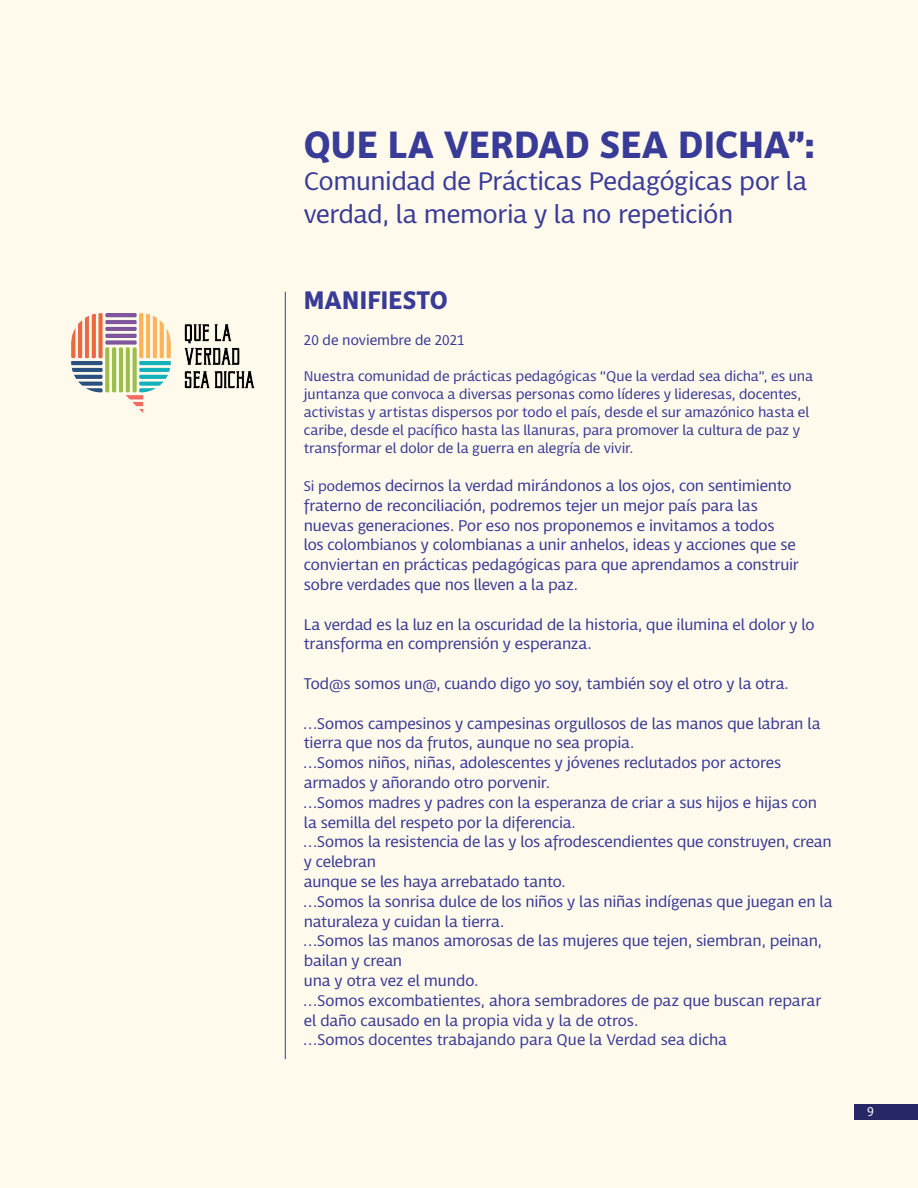
<style>
.page{position:relative;width:918px;height:1188px;background:#fffaeb}
.page>*{position:absolute;margin:0;border:0;box-sizing:border-box;transform-origin:0 0}
.texto{font:700 40.5px "Obliqua Sans";letter-spacing:-.005em;color:#393b98}
.texto-2{font:27px/32.4px "Obliqua Sans";letter-spacing:-.01em;color:#393b98}
.texto-3{font:700 27px "Obliqua Sans";letter-spacing:-.005em;color:#393b98}
.texto-4{font:16.5px/19.8px "Obliqua Sans";letter-spacing:-.01em;color:#393b98}
.texto-5{font:15px/18px "Obliqua Sans";color:#393b98}
.t1{font:13.5px "Obliqua Sans";color:#fff}
.s1{font-size:15px}
</style>
<div class="page">
<hr style="left:285px;top:292px;width:1px;height:767px;background:#393b98">
<img style="left:71px;top:313px;width:184px;height:100px">
<div style="left:854px;top:1104px;width:64px;height:16px;background:#282765"></div>
<p class="texto" style="left:304px;top:122px;width:512px">QUE LA VERDAD SEA DICHA”:</p>
<p class="texto-2" style="left:304px;top:166px;width:505px">Comunidad de Prácticas Pedagógicas por la verdad, la memoria y la no repetición</p>
<p class="texto-3" style="left:304px;top:285px;width:146px">MANIFIESTO</p>
<p class="texto-5" style="left:304px;top:331px;width:162px">20 de noviembre de 2021</p>
<p class="texto-5" style="left:304px;top:367px;width:511px">Nuestra comunidad de prácticas pedagógicas “Que la verdad sea dicha”, es una juntanza que convoca a diversas personas como líderes y lideresas, docentes, activistas y artistas dispersos por todo el país, desde el sur amazónico hasta el caribe, desde el pacífico hasta las llanuras, para promover la cultura de paz y transformar el dolor de la guerra en alegría de vivir.</p>
<p class="texto-4" style="left:304px;top:476px;width:496px"><span class="s1">Si pode</span>mos decirnos la verdad mirándonos a los ojos, con sentimiento fraterno de reconciliación, podremos tejer un mejor país para las nuevas generaciones. Por eso nos proponemos e invitamos a todos<br>los colombianos y colombianas a unir anhelos, ideas y acciones que se conviertan en prácticas pedagógicas para que aprendamos a construir sobre verdades que nos lleven a la paz.</p>
<p class="texto-4" style="left:304px;top:615px;width:512px">La verdad es la luz en la oscuridad de la historia, que ilumina el dolor y lo transforma en comprensión y esperanza.</p>
<p class="texto-4" style="left:304px;top:674px;width:486px">Tod@s somos un@, cuando digo yo soy, también soy el otro y la otra.</p>
<p class="texto-4" style="left:304px;top:714px;width:518px">...Somos campesinos y campesinas orgullosos de las manos que labran la tierra que nos da frutos, aunque no sea propia.</p>
<p class="texto-4" style="left:304px;top:753px;width:479px">...Somos niños, niñas, adolescentes y jóvenes reclutados por actores armados y añorando otro porvenir.</p>
<p class="texto-4" style="left:304px;top:793px;width:515px">...Somos madres y padres con la esperanza de criar a sus hijos e hijas con la semilla del respeto por la diferencia.</p>
<p class="texto-4" style="left:304px;top:832px;width:529px">...Somos la resistencia de las y los afrodescendientes que construyen, crean y celebran</p>
<p class="texto-4" style="left:304px;top:872px;width:263px">aunque se les haya arrebatado tanto.</p>
<p class="texto-4" style="left:304px;top:892px;width:530px">...Somos la sonrisa dulce de los niños y las niñas indígenas que juegan en la</p>
<p class="texto-4" style="left:304px;top:912px;width:202px">naturaleza y cuidan la tierra.</p>
<p class="texto-4" style="left:304px;top:931px;width:520px">...Somos las manos amorosas de las mujeres que tejen, siembran, peinan, bailan y crean</p>
<p class="texto-4" style="left:304px;top:971px;width:176px">una y otra vez el mundo.</p>
<p class="texto-4" style="left:304px;top:991px;width:519px">...Somos excombatientes, ahora sembradores de paz que buscan reparar el daño causado en la propia vida y la de otros.</p>
<p class="texto-4" style="left:304px;top:1030px;width:425px">…Somos docentes trabajando para Que la Verdad sea dicha</p>
<p class="t1" style="left:867px;top:1104px;width:8px">9</p>
</div>
